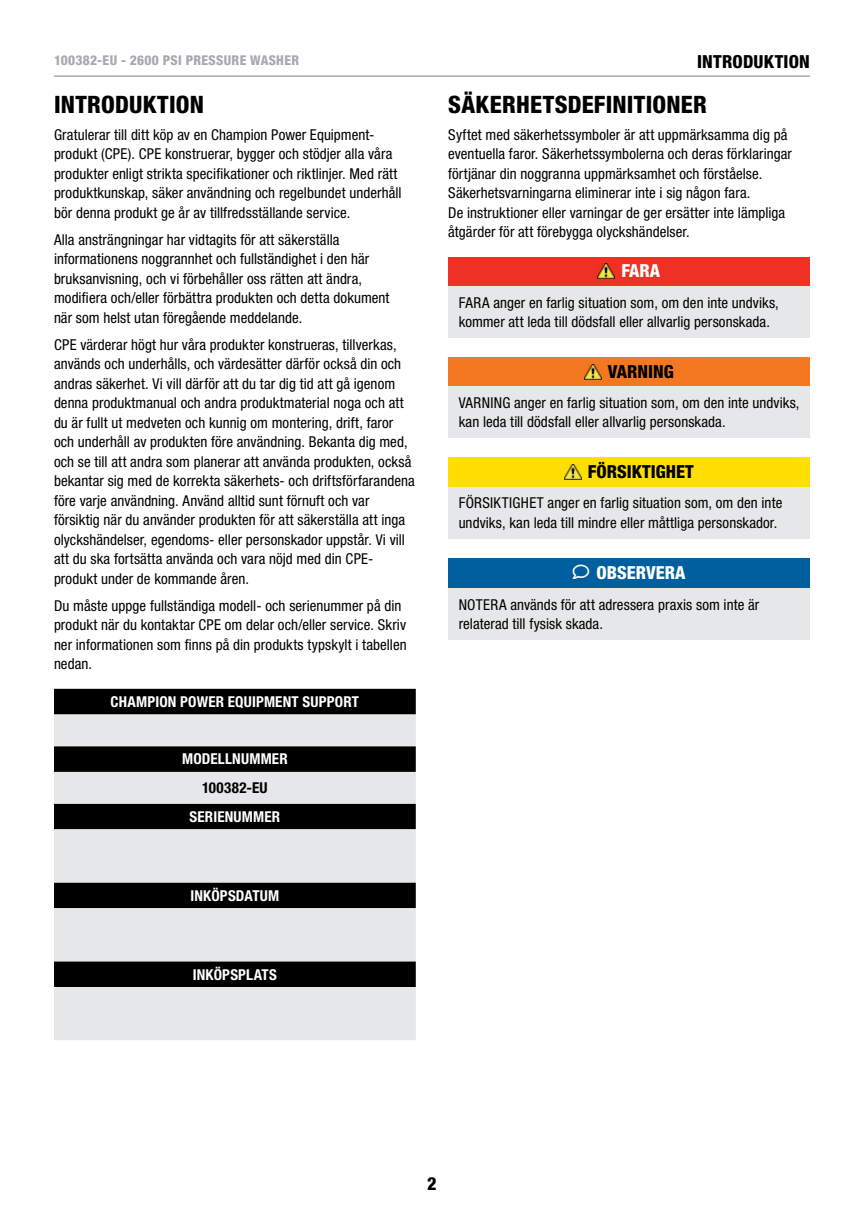
<style>
.page{position:relative;width:864px;height:1215px;background:#fff}
.page>*{position:absolute;margin:0;border:0;box-sizing:border-box;transform-origin:0 0}
.t1{font:800 condensed 24px "Helvetica Neue LT Std";letter-spacing:.01em;color:#000}
.t2{font:800 condensed 18px "Helvetica Neue LT Std";color:#000}
.t3{font:800 condensed 18px "Helvetica Neue LT Std";color:#fff}
.t4{font:condensed 15px/19.5px "Helvetica Neue LT Std";letter-spacing:.005em;color:#000}
.t5{font:700 condensed 15px "Helvetica Neue LT Std";letter-spacing:.01em;color:#fff}
.t6{font:700 condensed 15px "Helvetica Neue LT Std";letter-spacing:.025em;color:#000}
.t7{font:800 condensed 13.5px "Helvetica Neue LT Std";letter-spacing:.025em;color:#a7a9ac}
</style>
<div class="page">
<hr style="left:54px;top:75px;width:756px;height:2px;background:#a7a9ac">
<div style="left:54px;top:689px;width:362px;height:26px;background:#000"></div>
<svg style="left:54px;top:715px;width:362px;height:325px;background:#9e9e9f"></svg>
<div style="left:448px;top:257px;width:362px;height:29px;background:#ee3124"></div>
<div style="left:448px;top:286px;width:362px;height:52px;background:#e6e7e8"></div>
<img style="left:598px;top:264px;width:17px;height:15px">
<div style="left:448px;top:357px;width:362px;height:30px;background:#f47721"></div>
<div style="left:448px;top:387px;width:362px;height:51px;background:#e6e7e8"></div>
<img style="left:584px;top:364px;width:17px;height:15px">
<div style="left:448px;top:457px;width:362px;height:30px;background:#ffdf00"></div>
<div style="left:448px;top:487px;width:362px;height:51px;background:#e6e7e8"></div>
<img style="left:564px;top:464px;width:17px;height:15px">
<div style="left:448px;top:558px;width:362px;height:30px;background:#005f9e"></div>
<div style="left:448px;top:588px;width:362px;height:52px;background:#e6e7e8"></div>
<p class="t7" style="left:54px;top:52px;width:148px">100382-EU - 2600 PSI PRESSURE</p>
<p class="t7" style="left:250px;top:52px;width:20px">WASHER</p>
<p class="t2" style="left:697px;top:50px;width:16px">INTRODUKTION</p>
<h1 class="t1" style="left:54px;top:89px;width:152px">INTRODUKTION</h1>
<p class="t4" style="left:54px;top:125px;width:349px">Gratulerar till ditt köp av en Champion Power Equipment&shy;produkt (CPE). CPE konstruerar, bygger och stödjer alla våra produkter enligt strikta specifikationer och riktlinjer. Med rätt produktkunskap, säker användning och regelbundet underhåll bör denna produkt ge år av tillfredsställande service.</p>
<p class="t4" style="left:54px;top:230px;width:337px">Alla ansträngningar har vidtagits för att säkerställa informationens noggrannhet och fullständighet i den här bruksanvisning, och vi förbehåller oss rätten att ändra, modifiera och/eller förbättra produkten och detta dokument när som helst utan föregående meddelande.</p>
<p class="t4" style="left:54px;top:335px;width:362px">CPE värderar högt hur våra produkter konstrueras, tillverkas, används och underhålls, och värdesätter därför också din och andras säkerhet. Vi vill därför att du tar dig tid att gå igenom denna produktmanual och andra produktmaterial noga och att du är fullt ut medveten och kunnig om montering, drift, faror och underhåll av produkten före användning. Bekanta dig med, och se till att andra som planerar att använda produkten, också bekantar sig med de korrekta säkerhets- och driftsförfarandena före varje användning. Använd alltid sunt förnuft och var försiktig när du använder produkten för att säkerställa att inga olyckshändelser, egendoms- eller personskador uppstår. Vi vill att du ska fortsätta använda och vara nöjd med din CPE&shy;produkt under de kommande åren.</p>
<p class="t4" style="left:54px;top:596px;width:354px">Du måste uppge fullständiga modell- och serienummer på din produkt när du kontaktar CPE om delar och/eller service. Skriv ner informationen som finns på din produkts typskylt i tabellen nedan.</p>
<p class="t5" style="left:111px;top:693px;width:250px">CHAMPION POWER EQUIPMENT SUPPORT</p>
<p class="t5" style="left:182px;top:750px;width:107px">MODELLNUMMER</p>
<p class="t6" style="left:202px;top:779px;width:67px">100382-EU</p>
<p class="t5" style="left:190px;top:807px;width:92px">SERIENUMMER</p>
<p class="t5" style="left:191px;top:886px;width:90px">INKÖPSDATUM</p>
<p class="t5" style="left:193px;top:965px;width:86px">INKÖPSPLATS</p>
<h1 class="t1" style="left:448px;top:89px;width:260px">SÄKERHETSDEFINITIONER</h1>
<p class="t4" style="left:448px;top:125px;width:345px">Syftet med säkerhetssymboler är att uppmärksamma dig på eventuella faror. Säkerhetssymbolerna och deras förklaringar förtjänar din noggranna uppmärksamhet och förståelse.<br>Säkerhetsvarningarna eliminerar inte i sig någon fara.<br>De instruktioner eller varningar de ger ersätter inte lämpliga åtgärder för att förebygga olyckshändelser.</p>
<p class="t3" style="left:621px;top:260px;width:40px">FARA</p>
<p class="t4" style="left:459px;top:292px;width:322px">FARA anger en farlig situation som, om den inte undviks, kommer att leda till dödsfall eller allvarlig personskada.</p>
<p class="t2" style="left:608px;top:360px;width:68px">VARNING</p>
<p class="t4" style="left:459px;top:393px;width:342px">VARNING anger en farlig situation som, om den inte undviks, kan leda till dödsfall eller allvarlig personskada.</p>
<p class="t2" style="left:588px;top:460px;width:107px">FÖRSIKTIGHET</p>
<p class="t4" style="left:459px;top:493px;width:325px">FÖRSIKTIGHET anger en farlig situation som, om den inte undviks, kan leda till mindre eller måttliga personskador.</p>
<p class="t3" style="left:573px;top:562px;width:114px">◆ OBSERVERA</p>
<p class="t4" style="left:459px;top:594px;width:302px">NOTERA används för att adressera praxis som inte är relaterad till fysisk skada.</p>
<p class="t2" style="left:427px;top:1172px;width:11px">2</p>
</div>
